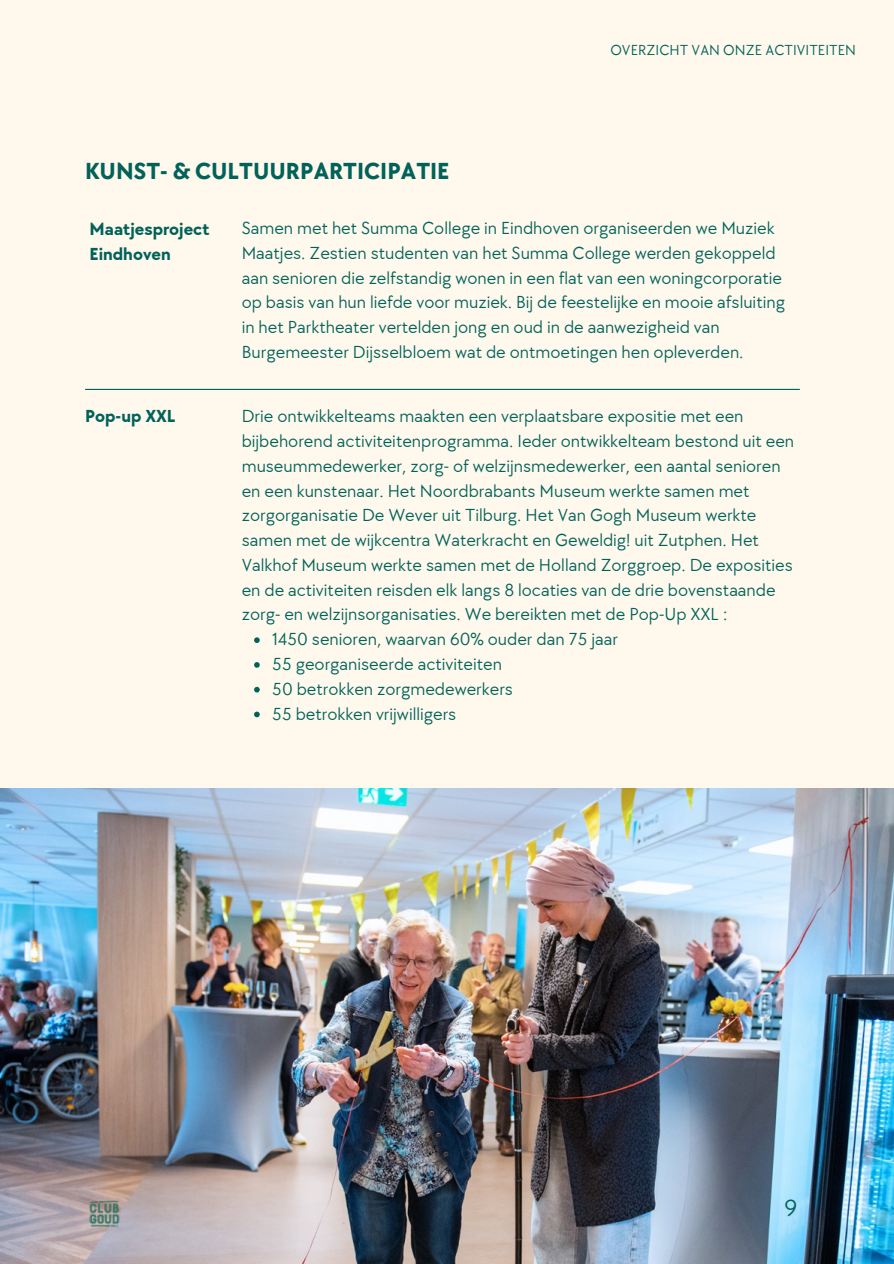
<style>
.page{position:relative;width:894px;height:1264px;background:#fff}
.page>*{position:absolute;margin:0;border:0;box-sizing:border-box;transform-origin:0 0}
.t1{font:700 24px "TT Chocolates";color:#006259}
.t2{font:24px "TT Chocolates";color:#006259}
.t3{font:18px/24.8px "TT Chocolates";color:#006259}
.t4{font:700 18px/24.8px "TT Chocolates";color:#006259}
.t5{font:15px "TT Chocolates";color:#006259}
</style>
<div class="page">
<div style="left:0;top:0;width:893px;height:1263px;background:#fff8ed"></div>
<hr style="left:85px;top:389px;width:714px;height:1px;background:#006259">
<img style="left:0;top:788px;width:893px;height:475px">
<svg style="left:254px;top:637px;width:6px;height:6px"></svg>
<svg style="left:254px;top:662px;width:6px;height:5px"></svg>
<svg style="left:254px;top:687px;width:6px;height:5px"></svg>
<svg style="left:254px;top:711px;width:6px;height:6px"></svg>
<img style="left:85px;top:1195px;width:38px;height:36px">
<h1 class="t1" style="left:85px;top:157px;width:366px">KUNST- &amp; CULTUURPARTICIPATIE</h1>
<p class="t5" style="left:610px;top:41px;width:247px">OVERZICHT VAN ONZE ACTIVITEITEN</p>
<p class="t4" style="left:89px;top:217px;width:121px">Maatjesproject<br>Eindhoven</p>
<p class="t4" style="left:85px;top:404px;width:92px">Pop-up XXL</p>
<p class="t3" style="left:242px;top:216px;width:544px">Samen met het Summa College in Eindhoven organiseerden we Muziek Maatjes. Zestien studenten van het Summa College werden gekoppeld aan senioren die zelfstandig wonen in een flat van een woningcorporatie op basis van hun liefde voor muziek. Bĳ de feestelĳke en mooie afsluiting in het Parktheater vertelden jong en oud in de aanwezigheid van Burgemeester Dĳsselbloem wat de ontmoetingen hen opleverden.</p>
<p class="t3" style="left:242px;top:404px;width:503px">Drie ontwikkelteams maakten een verplaatsbare expositie met een</p>
<p class="t3" style="left:242px;top:429px;width:554px">bĳbehorend activiteitenprogramma. Ieder ontwikkelteam bestond uit een</p>
<p class="t3" style="left:242px;top:454px;width:540px">museummedewerker, zorg- of welzĳnsmedewerker, een aantal senioren</p>
<p class="t3" style="left:242px;top:479px;width:509px">en een kunstenaar. Het Noordbrabants Museum werkte samen met</p>
<p class="t3" style="left:242px;top:503px;width:516px">zorgorganisatie De Wever uit Tilburg. Het Van Gogh Museum werkte</p>
<p class="t3" style="left:242px;top:528px;width:518px">samen met de wĳkcentra Waterkracht en Geweldig! uit Zutphen. Het</p>
<p class="t3" style="left:242px;top:553px;width:552px">Valkhof Museum werkte samen met de Holland Zorggroep. De exposities</p>
<p class="t3" style="left:242px;top:578px;width:535px">en de activiteiten reisden elk langs 8 locaties van de drie bovenstaande</p>
<p class="t3" style="left:242px;top:602px;width:487px">zorg- en welzĳnsorganisaties. We bereikten met de Pop-Up XXL :</p>
<p class="t3" style="left:272px;top:627px;width:347px">1450 senioren, waarvan 60% ouder dan 75 jaar</p>
<p class="t3" style="left:272px;top:652px;width:231px">55 georganiseerde activiteiten</p>
<p class="t3" style="left:272px;top:677px;width:242px">50 betrokken zorgmedewerkers</p>
<p class="t3" style="left:272px;top:701px;width:185px">55 betrokken vrĳwilligers</p>
<h1 class="t2" style="left:784px;top:1194px;width:14px">9</h1>
</div>
